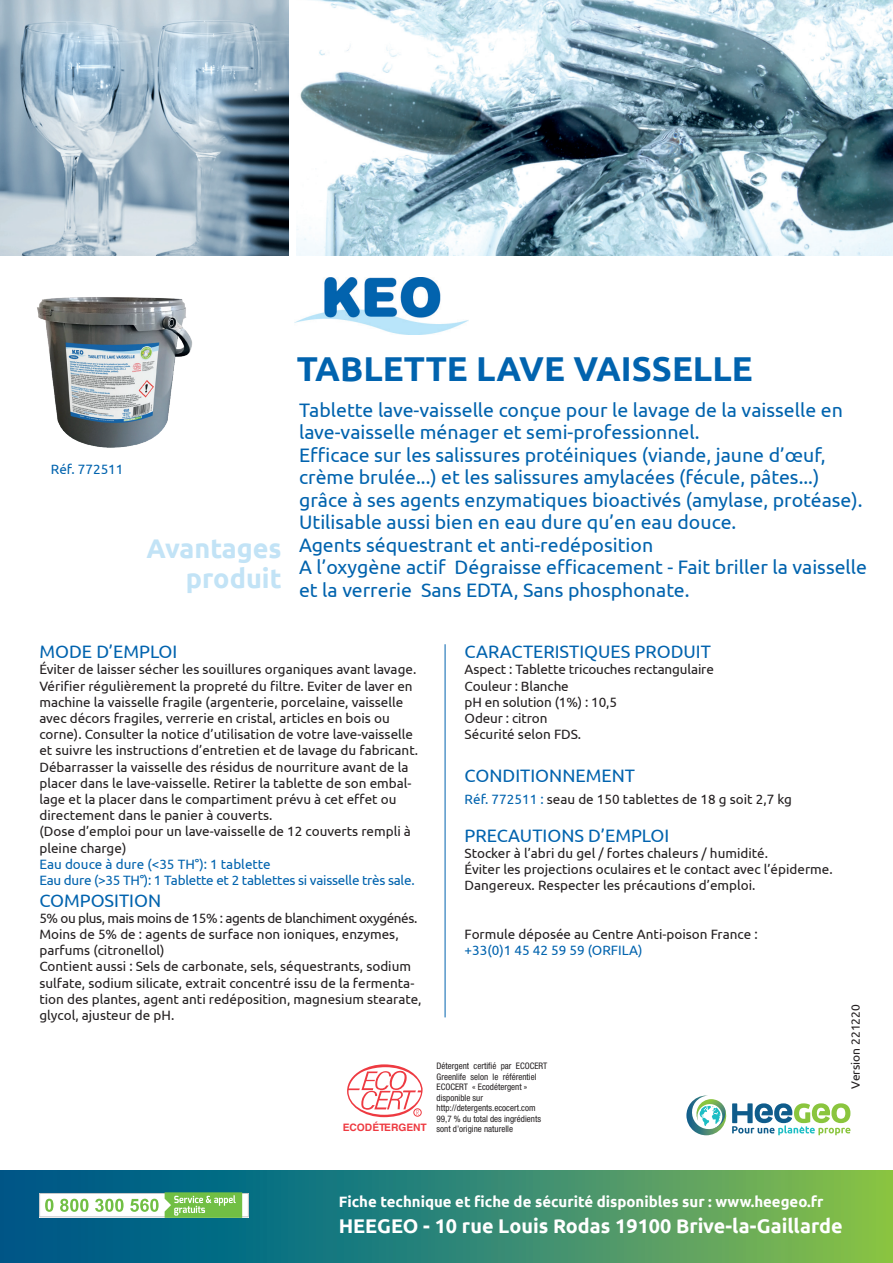
<style>
.page{position:relative;width:893px;height:1263px;background:#fff}
.page>*{position:absolute;margin:0;border:0;box-sizing:border-box;transform-origin:0 0}
.t1{font:700 34.5px "Ubuntu";color:#0163ae}
.t2{font:700 27px/30px "Ubuntu";color:#c2e3f6;text-align:right}
.t3{font:700 19.8px "Ubuntu";color:#fff}
.t4{font:19.5px/22.5px "Ubuntu";color:#0163ae}
.t5{font:18px "Ubuntu";color:#0163ae}
.t6{font:700 15px "Ubuntu";color:#fff}
.t7{font:13.5px/16.2px "Ubuntu";color:#231f20}
.t8{font:13.5px/16.2px "Ubuntu";letter-spacing:-.02em;color:#0163ae}
.t9{font:13.5px "Ubuntu";color:#0163ae}
.t10{font:12px "Ubuntu";color:#231f20}
.t11{font:condensed 9px "Helvetica Neue LT";color:#231f20}
.s1{color:#0163ae}
.s2{font-family:"Helvetica";font-weight:700;font-stretch:normal;font-size:10.2px;color:#ee3a41}
</style>
<div class="page">
<hr style="left:445px;top:644px;width:1px;height:373px;background:#0163ae">
<img style="left:295px;top:277px;width:173px;height:57px">
<div style="left:0;top:1170px;width:893px;height:93px;background:linear-gradient(to right,#005194,#82be50)"></div>
<svg style="left:686px;top:1095px;width:164px;height:40px"></svg>
<svg style="left:39px;top:1192px;width:213px;height:26px"></svg>
<img style="left:0;top:0;width:289px;height:255px">
<img style="left:297px;top:0;width:596px;height:255px">
<svg style="left:347px;top:1064px;width:76px;height:53px"></svg>
<div style="left:413px;top:1108px;width:9px;height:9px;border:1px solid #ee3a41;border-radius:50%"></div>
<img style="left:37px;top:297px;width:155px;height:151px">
<p class="t9" style="left:51px;top:461px;width:74px">Réf. 772511</p>
<h2 class="t2" style="left:146px;top:533px;width:137px">Avantages produit</h2>
<h1 class="t1" style="left:297px;top:348px;width:457px">TABLETTE LAVE VAISSELLE</h1>
<p class="t4" style="left:299px;top:398px;width:570px">Tablette lave-vaisselle conçue pour le lavage de la vaisselle en lave-vaisselle ménager et semi-professionnel.<br>Efficace sur les salissures protéiniques (viande, jaune d’œuf, crème brulée...) et les salissures amylacées (fécule, pâtes...) grâce à ses agents enzymatiques bioactivés (amylase, protéase).<br>Utilisable aussi bien en eau dure qu’en eau douce.<br>Agents séquestrant et anti-redéposition<br>A l’oxygène actif Dégraisse efficacement - Fait briller la vaisselle et la verrerie Sans EDTA, Sans phosphonate.</p>
<h3 class="t5" style="left:39px;top:641px;width:140px">MODE D’EMPLOI</h3>
<p class="t7" style="left:39px;top:661px;width:380px">Éviter de laisser sécher les souillures organiques avant lavage.<br>Vérifier régulièrement la propreté du filtre. Eviter de laver en machine la vaisselle fragile (argenterie, porcelaine, vaisselle avec décors fragiles, verrerie en cristal, articles en bois ou corne). Consulter la notice d’utilisation de votre lave-vaisselle et suivre les instructions d’entretien et de lavage du fabricant.<br>Débarrasser la vaisselle des résidus de nourriture avant de la placer dans le lave-vaisselle. Retirer la tablette de son embal&shy;lage et la placer dans le compartiment prévu à cet effet ou directement dans le panier à couverts.<br>(Dose d’emploi pour un lave-vaisselle de 12 couverts rempli à pleine charge)</p>
<p class="t8" style="left:39px;top:855px;width:377px">Eau douce à dure (&lt;35 TH°): 1 tablette<br>Eau dure (&gt;35 TH°): 1 Tablette et 2 tablettes si vaisselle très sale.</p>
<h3 class="t5" style="left:39px;top:889px;width:123px">COMPOSITION</h3>
<p class="t7" style="left:39px;top:909px;width:384px">5% ou plus, mais moins de 15% : agents de blanchiment oxygénés.<br>Moins de 5% de : agents de surface non ioniques, enzymes, parfums (citronellol)<br>Contient aussi : Sels de carbonate, sels, séquestrants, sodium sulfate, sodium silicate, extrait concentré issu de la fermenta&shy;tion des plantes, agent anti redéposition, magnesium stearate, glycol, ajusteur de pH.</p>
<h3 class="t5" style="left:465px;top:641px;width:248px">CARACTERISTIQUES PRODUIT</h3>
<p class="t7" style="left:465px;top:661px;width:251px">Aspect : Tablette tricouches rectangulaire<br>Couleur : Blanche<br>pH en solution (1%) : 10,5<br>Odeur : citron<br>Sécurité selon FDS.</p>
<h3 class="t5" style="left:465px;top:765px;width:172px">CONDITIONNEMENT</h3>
<p class="t7" style="left:465px;top:791px;width:329px"><span class="s1">Réf. 772511 :</span> seau de 150 tablettes de 18 g soit 2,7 kg</p>
<h3 class="t5" style="left:465px;top:824px;width:206px">PRECAUTIONS D’EMPLOI</h3>
<p class="t7" style="left:465px;top:845px;width:370px">Stocker à l’abri du gel / fortes chaleurs / humidité.<br>Éviter les projections oculaires et le contact avec l’épiderme.<br>Dangereux. Respecter les précautions d’emploi.</p>
<p class="t7" style="left:465px;top:926px;width:295px">Formule déposée au Centre Anti-poison France :</p>
<p class="t9" style="left:465px;top:942px;width:179px">+33(0)1 45 42 59 59 (ORFILA)</p>
<p class="t11" style="left:437px;top:1061px;width:112px">Détergent certifié par ECOCERT</p>
<p class="t11" style="left:437px;top:1071px;width:101px">Greenlife selon le référentiel</p>
<p class="t11" style="left:437px;top:1082px;width:92px">ECOCERT « Ecodétergent »</p>
<p class="t11" style="left:437px;top:1092px;width:48px">disponible sur</p>
<p class="t11" style="left:437px;top:1103px;width:100px">http://detergents.ecocert.com</p>
<p class="t11" style="left:437px;top:1113px;width:106px">99,7 % du total des ingrédients</p>
<p class="t11" style="left:343px;top:1124px;width:172px"><span class="s2">ECODÉTERGENT</span> sont d’origine naturelle</p>
<p class="t10" style="left:848px;top:1089px;width:86px;rotate:-90deg">Version 221220</p>
<p class="t6" style="left:339px;top:1192px;width:486px">Fiche technique et fiche de sécurité disponibles sur : www.heegeo.fr</p>
<h3 class="t3" style="left:339px;top:1214px;width:506px">HEEGEO - 10 rue Louis Rodas 19100 Brive-la-Gaillarde</h3>
</div>
